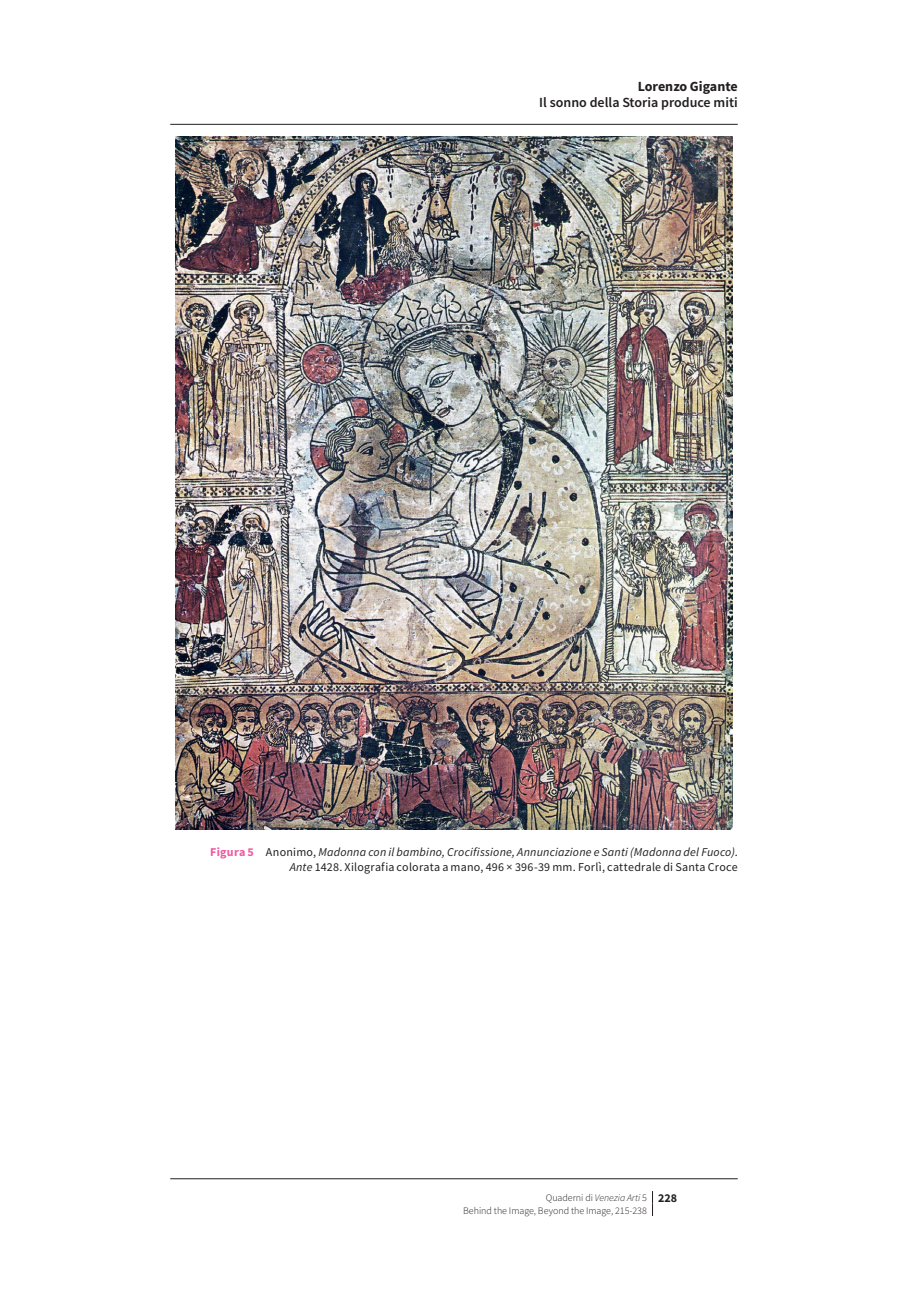
<style>
.page{position:relative;width:908px;height:1304px;background:#fff}
.page>*{position:absolute;margin:0;border:0;box-sizing:border-box;transform-origin:0 0}
.t1{font:600 14px "Source Sans Pro";color:#231f20}
.t2{font:700 14px "Source Sans Pro";color:#231f20}
.t3{font:12px/15px "Source Sans Pro";letter-spacing:.02em;color:#231f20;text-align:right}
.t4{font:300 10px/12.4px "Source Sans Pro";color:#231f20}
.s1{font-weight:700;color:#ef59a1}
.s2{font-style:italic}
.s3{font-weight:700;font-size:12px}
</style>
<div class="page">
<svg style="left:652px;top:1191px;width:1px;height:25px"></svg>
<img style="left:175px;top:136px;width:557px;height:694px">
<hr style="left:170px;top:124px;width:567px;height:1px;background:#231f20">
<hr style="left:170px;top:1178px;width:567px;height:1px;background:#231f20">
<p class="t2" style="left:637px;top:77px;width:101px">Lorenzo Gigante</p>
<p class="t1" style="left:539px;top:94px;width:200px">Il sonno della Storia produce miti</p>
<p class="t3" style="left:210px;top:844px;width:529px"><span class="s1">Figura 5</span> Anonimo, <span class="s2">Madonna con il bambino, Crocifissione, Annunciazione e Santi (Madonna del Fuoco)</span>.<br><span class="s2">Ante</span> 1428. Xilografia colorata a mano, 496 × 396-39 mm. Forlì, cattedrale di Santa Croce</p>
<p class="t4" style="left:463px;top:1191px;width:215px;text-indent:83px">Quaderni di <span class="s2">Venezia Arti</span> 5 <span class="s3">228<br></span>Behind the Image, Beyond the Image, 215-238</p>
</div>
